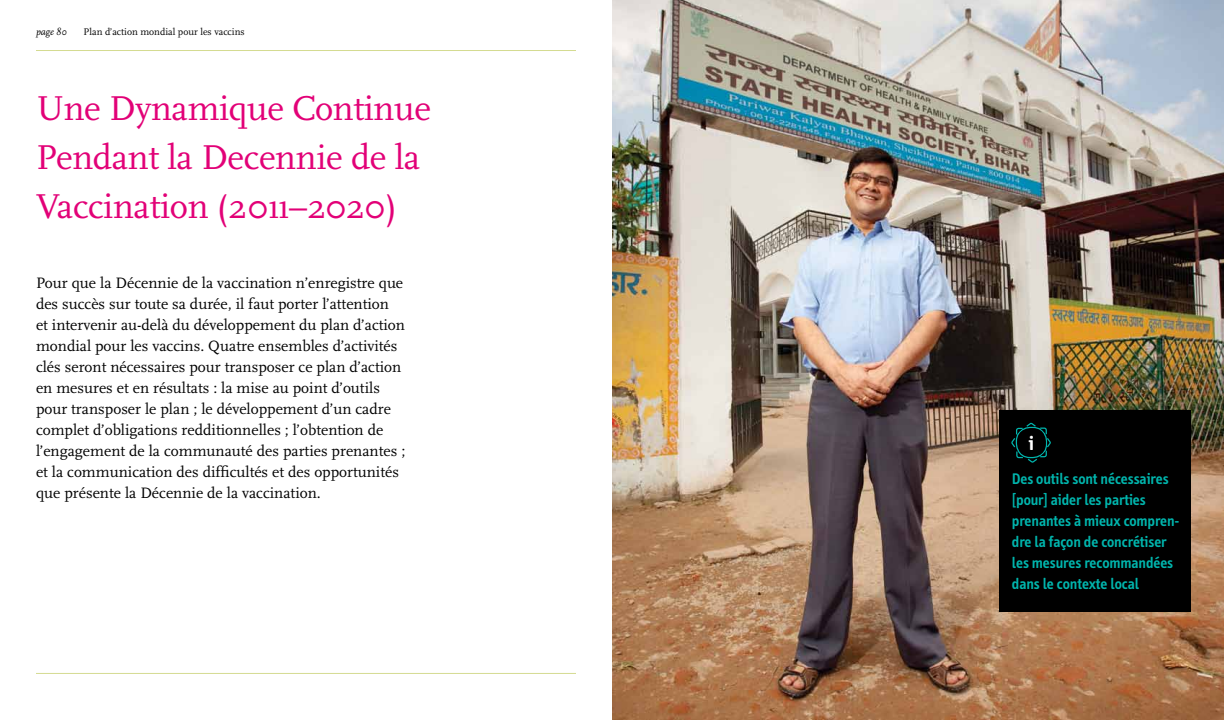
<style>
.page{position:relative;width:1224px;height:720px;background:#fff}
.page>*{position:absolute;margin:0;border:0;box-sizing:border-box;transform-origin:0 0}
.t1{font:36px/49px "Scala";letter-spacing:-.01em;color:#e20177}
.t2{font:700 20.2px "Info";color:#fff}
.t3{font:15.8px/21px "Scala";color:#000}
.t4{font:600 15.8px/21px "Info";color:#00b5ad}
.t5{font:10px "Scala";color:#000}
.t6{font:italic 10px "Scala";color:#000}
</style>
<div class="page">
<hr style="left:36px;top:50px;width:540px;height:1px;background:#d4db91">
<hr style="left:36px;top:673px;width:540px;height:1px;background:#d4db91">
<img style="left:612px;top:0;width:612px;height:720px">
<div style="left:999px;top:411px;width:192px;height:201px;background:#000"></div>
<svg style="left:1011px;top:423px;width:40px;height:40px"></svg>
<p class="t6" style="left:36px;top:26px;width:32px">page 80</p>
<p class="t5" style="left:84px;top:26px;width:163px">Plan d’action mondial pour les vaccins</p>
<h1 class="t1" style="left:36px;top:84px;width:396px">Une Dynamique Continue<br>Pendant la Decennie de la<br>Vaccination (2011–2020)</h1>
<p class="t3" style="left:36px;top:273px;width:371px">Pour que la Décennie de la vaccination n’enregistre que des succès sur toute sa durée, il faut porter l’attention<br>et intervenir au-delà du développement du plan d’action mondial pour les vaccins. Quatre ensembles d’activités clés seront nécessaires pour transposer ce plan d’action en mesures et en résultats : la mise au point d’outils pour transposer le plan ; le développement d’un cadre complet d’obligations redditionnelles ; l’obtention de l’engagement de la communauté des parties prenantes ; et la communication des difficultés et des opportunités que présente la Décennie de la vaccination.</p>
<p class="t2" style="left:1029px;top:432px;width:7px">i</p>
<p class="t4" style="left:1012px;top:469px;width:169px">Des outils sont nécessaires [pour] aider les parties prenantes à mieux compren&shy;dre la façon de concrétiser les mesures recommandées dans le contexte local</p>
</div>
